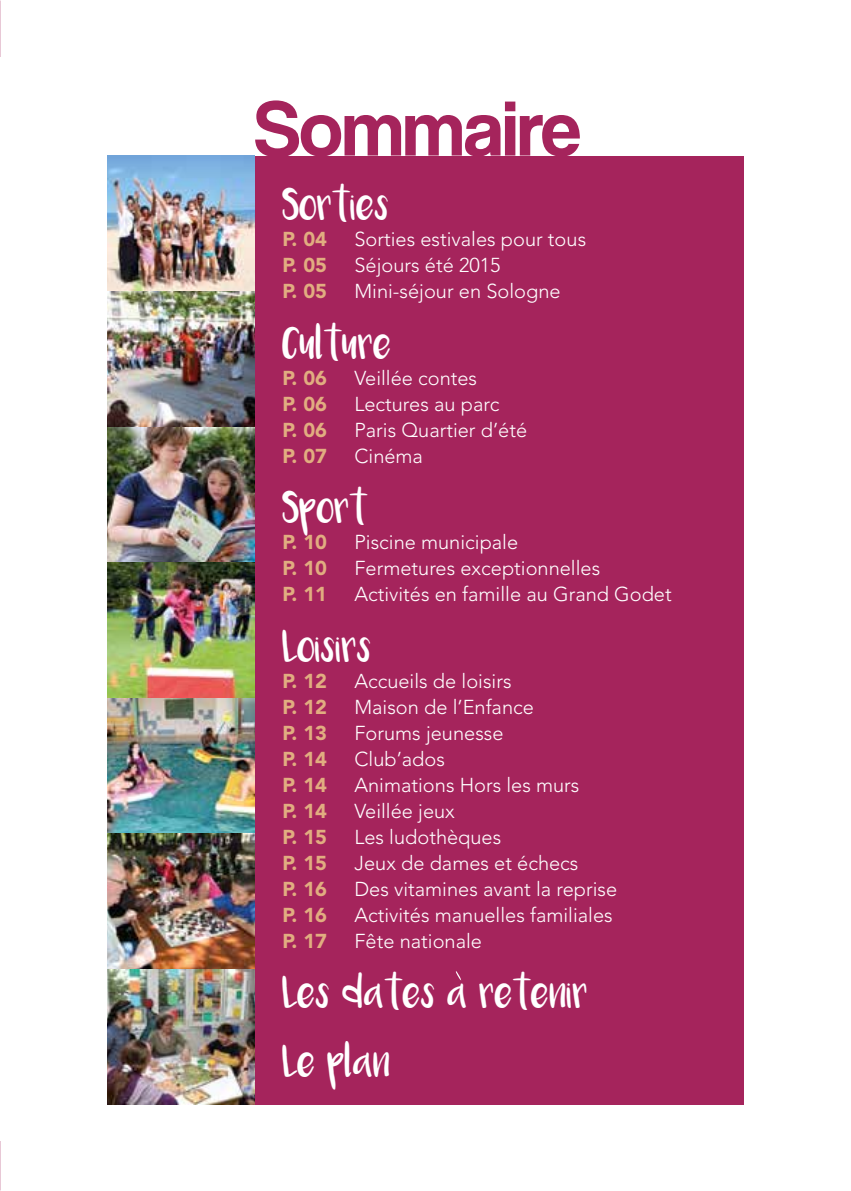
<style>
.page{position:relative;width:851px;height:1191px;background:#fff}
.page>*{position:absolute;margin:0;border:0;box-sizing:border-box;transform-origin:0 0}
.t1{font:24px "Luna";color:#fff}
.t2{font:300 20px "Avenir";color:#fff}
.t3{font:900 20px "Avenir";color:#e1ad80}
</style>
<div class="page">
<div style="left:254px;top:156px;width:489px;height:949px;background:#a5245c"></div>
<svg style="left:255px;top:100px;width:324px;height:56px"></svg>
<img style="left:107px;top:156px;width:147px;height:949px">
<svg style="left:456px;top:971px;width:5px;height:9px"></svg>
<p class="t1" style="left:282px;top:198px;width:109px">Sorties</p>
<p class="t3" style="left:282px;top:227px;width:46px">P. 04</p>
<p class="t2" style="left:354px;top:228px;width:233px">Sorties estivales pour tous</p>
<p class="t3" style="left:282px;top:253px;width:46px">P. 05</p>
<p class="t2" style="left:354px;top:254px;width:148px">Séjours été 2015</p>
<p class="t3" style="left:282px;top:279px;width:46px">P. 05</p>
<p class="t2" style="left:354px;top:280px;width:208px">Mini-séjour en Sologne</p>
<p class="t1" style="left:282px;top:336px;width:111px">Culture</p>
<p class="t3" style="left:282px;top:366px;width:46px">P. 06</p>
<p class="t2" style="left:354px;top:366px;width:124px">Veillée contes</p>
<p class="t3" style="left:282px;top:392px;width:46px">P. 06</p>
<p class="t2" style="left:354px;top:392px;width:146px">Lectures au parc</p>
<p class="t3" style="left:282px;top:418px;width:46px">P. 06</p>
<p class="t2" style="left:354px;top:418px;width:174px">Paris Quartier d’été</p>
<p class="t3" style="left:282px;top:444px;width:46px">P. 07</p>
<p class="t2" style="left:354px;top:444px;width:70px">Cinéma</p>
<p class="t1" style="left:282px;top:501px;width:87px">Sport</p>
<p class="t3" style="left:282px;top:530px;width:46px">P. 10</p>
<p class="t2" style="left:354px;top:530px;width:165px">Piscine municipale</p>
<p class="t3" style="left:282px;top:556px;width:46px">P. 10</p>
<p class="t2" style="left:354px;top:556px;width:247px">Fermetures exceptionnelles</p>
<p class="t3" style="left:282px;top:582px;width:46px">P. 11</p>
<p class="t2" style="left:354px;top:582px;width:319px">Activités en famille au Grand Godet</p>
<p class="t1" style="left:282px;top:639px;width:91px">Loisirs</p>
<p class="t3" style="left:282px;top:668px;width:46px">P. 12</p>
<p class="t2" style="left:354px;top:669px;width:159px">Accueils de loisirs</p>
<p class="t3" style="left:282px;top:694px;width:46px">P. 12</p>
<p class="t2" style="left:354px;top:695px;width:181px">Maison de l’Enfance</p>
<p class="t3" style="left:282px;top:720px;width:46px">P. 13</p>
<p class="t2" style="left:354px;top:721px;width:150px">Forums jeunesse</p>
<p class="t3" style="left:282px;top:746px;width:46px">P. 14</p>
<p class="t2" style="left:354px;top:747px;width:92px">Club’ados</p>
<p class="t3" style="left:282px;top:772px;width:46px">P. 14</p>
<p class="t2" style="left:354px;top:773px;width:226px">Animations Hors les murs</p>
<p class="t3" style="left:282px;top:798px;width:46px">P. 14</p>
<p class="t2" style="left:354px;top:799px;width:102px">Veillée jeux</p>
<p class="t3" style="left:282px;top:824px;width:46px">P. 15</p>
<p class="t2" style="left:354px;top:825px;width:148px">Les ludothèques</p>
<p class="t3" style="left:282px;top:850px;width:46px">P. 15</p>
<p class="t2" style="left:354px;top:851px;width:225px">Jeux de dames et échecs</p>
<p class="t3" style="left:282px;top:876px;width:46px">P. 16</p>
<p class="t2" style="left:354px;top:877px;width:264px">Des vitamines avant la reprise</p>
<p class="t3" style="left:282px;top:902px;width:46px">P. 16</p>
<p class="t2" style="left:354px;top:903px;width:260px">Activités manuelles familiales</p>
<p class="t3" style="left:282px;top:928px;width:46px">P. 17</p>
<p class="t2" style="left:354px;top:929px;width:129px">Fête nationale</p>
<p class="t1" style="left:282px;top:985px;width:307px">Les dates a retenir</p>
<p class="t1" style="left:282px;top:1054px;width:110px">Le plan</p>
</div>
